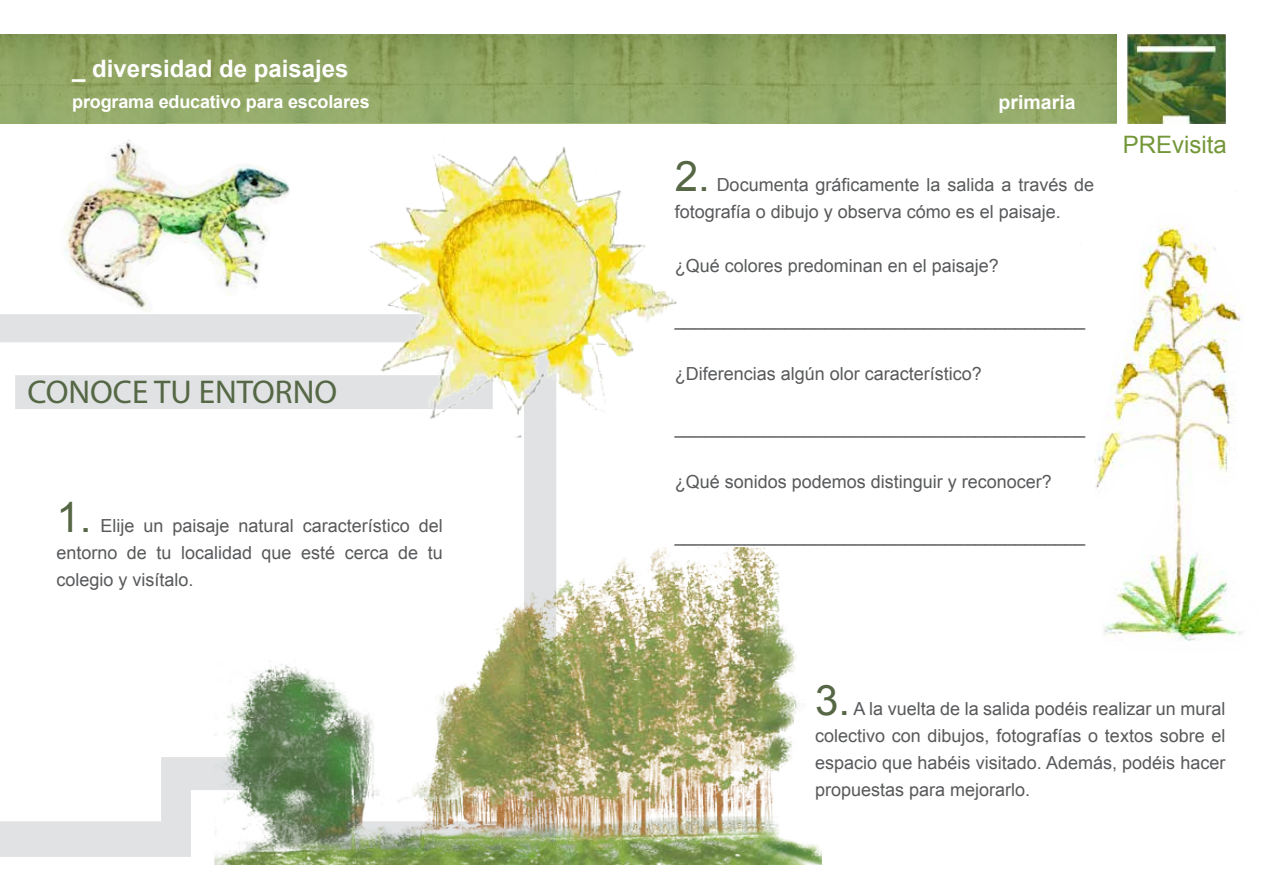
<style>
.page{position:relative;width:1263px;height:893px;background:#fff}
.page>*{position:absolute;margin:0;border:0;box-sizing:border-box;transform-origin:0 0}
.t1{font:42px "Arial";color:#556744}
.t2{font:33px "Myriad Pro";color:#556744}
.t3{font:700 24px "Arial";color:#fff}
.t4{font:24px "Arial";color:#749739}
.t5{font:700 19.5px "Arial";color:#fff}
.t6{font:18px/27px "Arial";color:#58595b;text-align:justify}
.t7{font:700 18px "Arial";letter-spacing:-.01em;color:#fff}
</style>
<div class="page">
<img style="left:0;top:314px;width:623px;height:551px">
<svg style="left:0;top:34px;width:1116px;height:89px;background:#8ea260"></svg>
<img style="left:1127px;top:34px;width:98px;height:89px">
<img style="left:182px;top:547px;width:639px;height:317px">
<img style="left:317px;top:95px;width:403px;height:381px">
<img style="left:1094px;top:225px;width:150px;height:416px">
<img style="left:27px;top:83px;width:290px;height:281px">
<h3 class="t3" style="left:72px;top:53px;width:278px">_ diversidad de paisajes</h3>
<p class="t7" style="left:72px;top:89px;width:299px">programa educativo para escolares</p>
<h2 class="t2" style="left:27px;top:371px;width:311px">CONOCE TU ENTORNO</h2>
<h1 class="t1" style="left:56px;top:490px;width:37px">1.</h1>
<p class="t6" style="left:56px;top:513px;width:388px;text-indent:44px">Elije un paisaje natural característico del entorno de tu localidad que esté cerca de tu colegio y visítalo.</p>
<p class="t5" style="left:999px;top:89px;width:78px">primaria</p>
<h1 class="t1" style="left:675px;top:148px;width:37px">2.</h1>
<p class="t6" style="left:675px;top:171px;width:421px;text-indent:42px">Documenta gráficamente la salida a través de fotografía o dibujo y observa cómo es el paisaje.</p>
<p class="t6" style="left:675px;top:252px;width:326px">¿Qué colores predominan en el paisaje?</p>
<p class="t6" style="left:675px;top:306px;width:412px">_________________________________________</p>
<p class="t6" style="left:675px;top:360px;width:309px">¿Diferencias algún olor característico?</p>
<p class="t6" style="left:675px;top:414px;width:412px">_________________________________________</p>
<p class="t6" style="left:675px;top:468px;width:379px">¿Qué sonidos podemos distinguir y reconocer?</p>
<p class="t6" style="left:675px;top:522px;width:412px">_________________________________________</p>
<h3 class="t4" style="left:1123px;top:129px;width:106px">PREvisita</h3>
<h1 class="t1" style="left:815px;top:673px;width:37px">3.</h1>
<p class="t6" style="left:815px;top:696px;width:412px;text-indent:39px">A la vuelta de la salida podéis realizar un mural colectivo con dibujos, fotografías o textos sobre el espacio que habéis visitado. Además, podéis hacer propuestas para mejorarlo.</p>
</div>
